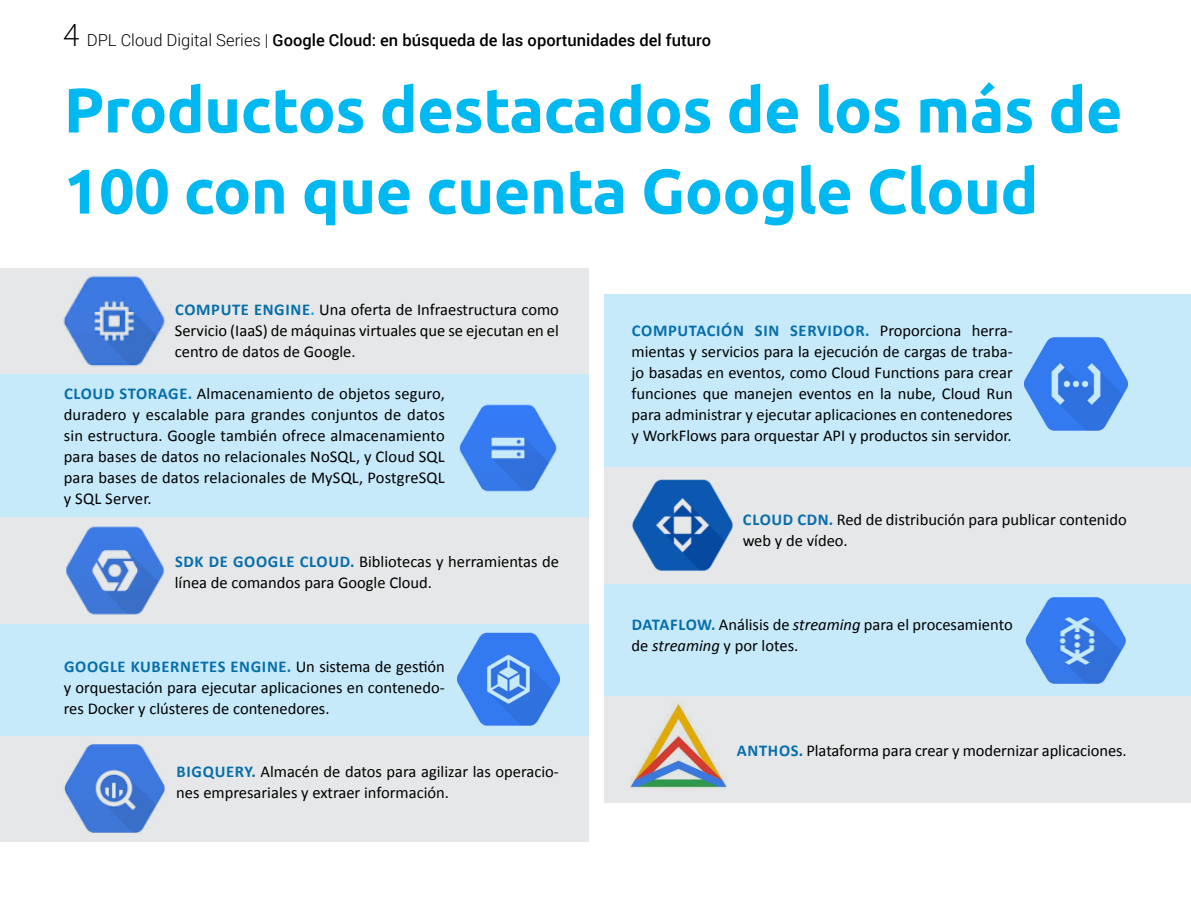
<style>
.page{position:relative;width:1191px;height:915px;background:#fff}
.page>*{position:absolute;margin:0;border:0;box-sizing:border-box;transform-origin:0 0}
.t1{font:700 63px/81px "Ubuntu";letter-spacing:-.01em;color:#00b9f1}
.t2{font:16.5px/21px "Calibri";color:#000;text-align:justify}
.t3{font:500 16.5px "Roboto";color:#000}
.s1{font-family:"Source Sans Pro";font-weight:300;font-size:34.5px}
.s2{font-weight:300}
.s3{font-weight:700;color:#066eaa}
.s4{font-weight:700;color:#00aeef}
.s5{font-style:italic}
</style>
<div class="page">
<div style="left:0;top:268px;width:588px;height:107px;background:#e6e7e8"></div>
<div style="left:0;top:517px;width:588px;height:106px;background:#e6e7e8"></div>
<div style="left:604px;top:466px;width:587px;height:118px;background:#e6e7e8"></div>
<div style="left:0;top:735px;width:588px;height:106px;background:#e6e7e8"></div>
<div style="left:604px;top:695px;width:587px;height:107px;background:#e6e7e8"></div>
<div style="left:0;top:375px;width:588px;height:142px;background:#c7eafb"></div>
<div style="left:604px;top:294px;width:587px;height:172px;background:#c7eafb"></div>
<div style="left:0;top:623px;width:588px;height:112px;background:#c7eafb"></div>
<div style="left:604px;top:584px;width:587px;height:111px;background:#c7eafb"></div>
<img style="left:64px;top:276px;width:102px;height:90px">
<img style="left:459px;top:404px;width:98px;height:88px">
<img style="left:64px;top:744px;width:102px;height:89px">
<img style="left:1025px;top:337px;width:102px;height:94px">
<img style="left:1025px;top:597px;width:101px;height:87px">
<img style="left:630px;top:700px;width:96px;height:90px">
<img style="left:632px;top:479px;width:101px;height:92px">
<img style="left:457px;top:632px;width:102px;height:94px">
<img style="left:66px;top:526px;width:99px;height:89px">
<p class="t3" style="left:64px;top:28px;width:649px"><span class="s1">4</span> <span class="s2">DPL Cloud Digital Series |</span> Google Cloud: en búsqueda de las oportunidades del futuro</p>
<h1 class="t1" style="left:64px;top:69px;width:1060px">Productos destacados de los más de<br>100 con que cuenta Google Cloud</h1>
<p class="t2" style="left:175px;top:298px;width:385px"><span class="s3">COMPUTE ENGINE</span><span class="s4">.</span> Una oferta de Infraestructura como Servicio (IaaS) de máquinas virtuales que se ejecutan en el centro de datos de Google.</p>
<p class="t2" style="left:64px;top:382px;width:382px"><span class="s3">CLOUD STORAGE.</span> Almacenamiento de objetos seguro, duradero y escalable para grandes conjuntos de datos sin estructura. Google también ofrece almacenamiento para bases de datos no relacionales NoSQL, y Cloud SQL para bases de datos relacionales de MySQL, PostgreSQL y SQL Server.</p>
<p class="t2" style="left:175px;top:550px;width:386px"><span class="s3">SDK DE GOOGLE CLOUD.</span> Bibliotecas y herramientas de línea de comandos para Google Cloud.</p>
<p class="t2" style="left:64px;top:655px;width:382px"><span class="s3">GOOGLE KUBERNETES ENGINE.</span> Un sistema de gestión y orquestación para ejecutar aplicaciones en contenedo&shy;res Docker y clústeres de contenedores.</p>
<p class="t2" style="left:176px;top:760px;width:384px"><span class="s3">BIGQUERY.</span> Almacén de datos para agilizar las operacio&shy;nes empresariales y extraer información.</p>
<p class="t2" style="left:631px;top:319px;width:383px"><span class="s3">COMPUTACIÓN SIN SERVIDOR.</span> Proporciona herra&shy;mientas y servicios para la ejecución de cargas de traba&shy;jo basadas en eventos, como Cloud Functions para crear funciones que manejen eventos en la nube, Cloud Run para administrar y ejecutar aplicaciones en contenedores y WorkFlows para orquestar API y productos sin servidor.</p>
<p class="t2" style="left:742px;top:508px;width:385px"><span class="s3">CLOUD CDN.</span> Red de distribución para publicar contenido web y de vídeo.</p>
<p class="t2" style="left:631px;top:613px;width:382px"><span class="s3">DATAFLOW.</span> Análisis de <span class="s5">streaming</span> para el procesamiento de <span class="s5">streaming</span> y por lotes.</p>
<p class="t2" style="left:737px;top:739px;width:391px"><span class="s3">ANTHOS.</span> Plataforma para crear y modernizar aplicaciones.</p>
</div>
